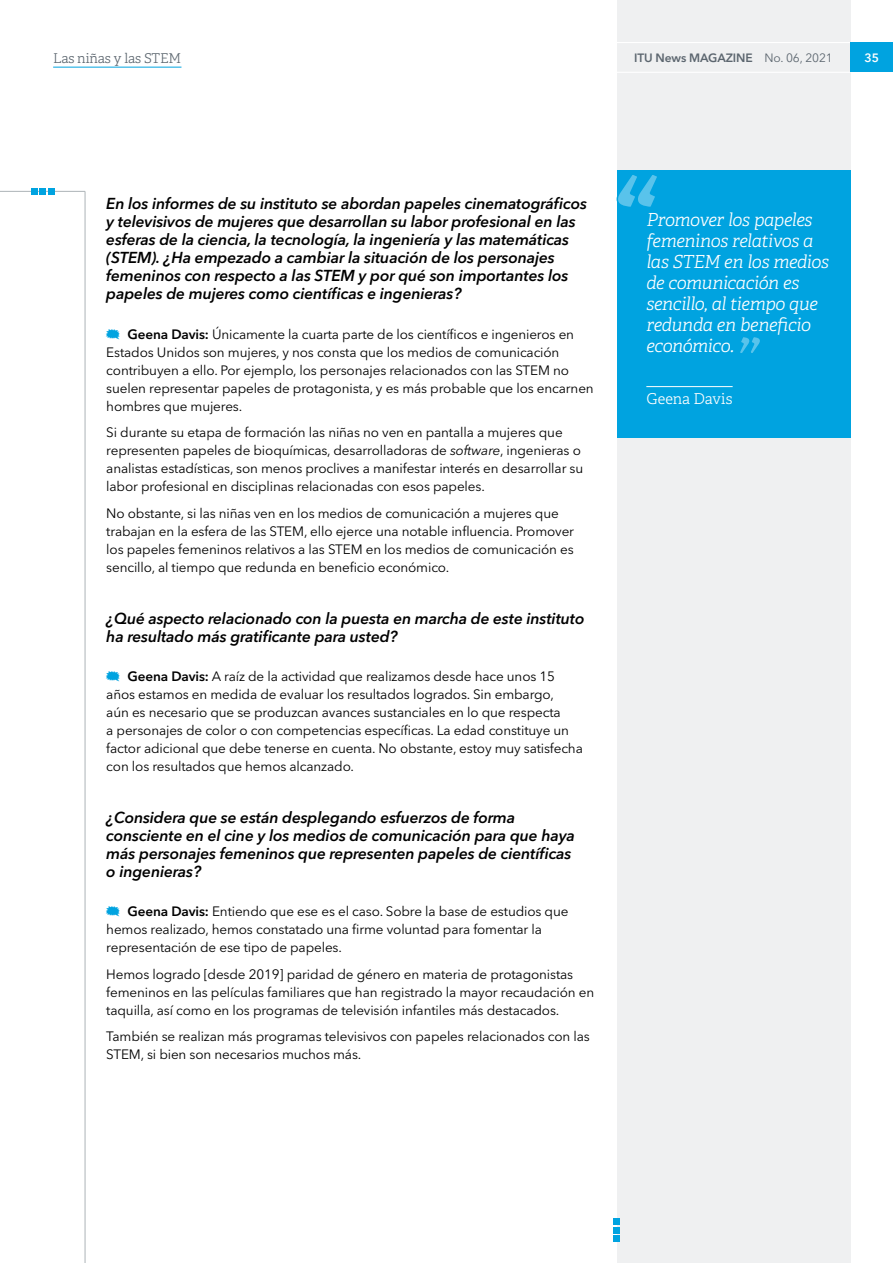
<style>
.page{position:relative;width:893px;height:1263px;background:#fff}
.page>*{position:absolute;margin:0;border:0;box-sizing:border-box;transform-origin:0 0}
.t1{font:italic 300 18px/21px "Adelle CYR";letter-spacing:-.025em;color:#fff}
.t2{font:italic 600 15.75px/18px "Avenir Next LT Pro";letter-spacing:-.01em;color:#000}
.t3{font:300 15px "Adelle CYR";color:#fff}
.t4{font:13.5px/18px "Avenir Next LT Pro";letter-spacing:-.01em;color:#000}
.t5{font:300 13.5px "Adelle CYR";letter-spacing:-.01em;color:#5c666f}
.t6{font:600 12px "Avenir Next LT Pro";letter-spacing:-.01em;color:#5c666f}
.t7{font:600 12px "Avenir Next LT Pro";color:#fff}
.s1{font-weight:400}
.s2{font-weight:600}
.s3{font-style:italic}
</style>
<div class="page">
<div style="left:617px;top:0;width:233px;height:1263px;background:#eff0f1"></div>
<div style="left:617px;top:170px;width:233px;height:216px;background:#00a3e0"></div>
<div style="left:617px;top:363px;width:233px;height:74px;background:#00a3e0"></div>
<hr style="left:646px;top:386px;width:87px;height:1px;background:#fff">
<svg style="left:740px;top:337px;width:20px;height:16px"></svg>
<svg style="left:616px;top:175px;width:41px;height:32px"></svg>
<hr style="left:617px;top:72px;width:233px;height:1px;background:#fff">
<hr style="left:617px;top:42px;width:233px;height:1px;background:#fff">
<hr style="left:85px;top:191px;width:1px;height:1072px;background:#adb3b7">
<div style="left:613px;top:1218px;width:7px;height:7px;background:#00a3e0"></div>
<div style="left:613px;top:1227px;width:7px;height:6px;background:#00a3e0"></div>
<div style="left:613px;top:1235px;width:7px;height:7px;background:#00a3e0"></div>
<div style="left:850px;top:43px;width:43px;height:29px;background:#00a3e0"></div>
<hr style="left:0;top:191px;width:85px;height:1px;background:#adb3b7">
<div style="left:31px;top:188px;width:6px;height:7px;background:#00a3e0"></div>
<div style="left:39px;top:188px;width:7px;height:7px;background:#00a3e0"></div>
<div style="left:48px;top:188px;width:6px;height:7px;background:#00a3e0"></div>
<hr style="left:53px;top:67px;width:128px;height:1px;background:#00a3e0">
<p class="t5" style="left:53px;top:48px;width:130px">Las niñas y las STEM</p>
<p class="t6" style="left:634px;top:50px;width:200px">ITU News MAGAZINE <span class="s1">No. 06, 2021</span></p>
<p class="t7" style="left:864px;top:50px;width:16px">35</p>
<p class="t2" style="left:106px;top:195px;width:482px">En los informes de su instituto se abordan papeles cinematográficos y televisivos de mujeres que desarrollan su labor profesional en las esferas de la ciencia, la tecnología, la ingeniería y las matemáticas (STEM). ¿Ha empezado a cambiar la situación de los personajes femeninos con respecto a las STEM y por qué son importantes los papeles de mujeres como científicas e ingenieras?</p>
<p class="t4" style="left:106px;top:325px;width:489px;text-indent:21px"><span class="s2">Geena Davis:</span> Únicamente la cuarta parte de los científicos e ingenieros en Estados Unidos son mujeres, y nos consta que los medios de comunicación contribuyen a ello. Por ejemplo, los personajes relacionados con las STEM no suelen representar papeles de protagonista, y es más probable que los encarnen hombres que mujeres.</p>
<p class="t4" style="left:106px;top:423px;width:478px">Si durante su etapa de formación las niñas no ven en pantalla a mujeres que representen papeles de bioquímicas, desarrolladoras de <span class="s3">software</span>, ingenieras o analistas estadísticas, son menos proclives a manifestar interés en desarrollar su labor profesional en disciplinas relacionadas con esos papeles.</p>
<p class="t4" style="left:106px;top:504px;width:469px">No obstante, si las niñas ven en los medios de comunicación a mujeres que trabajan en la esfera de las STEM, ello ejerce una notable influencia. Promover los papeles femeninos relativos a las STEM en los medios de comunicación es sencillo, al tiempo que redunda en beneficio económico.</p>
<p class="t2" style="left:106px;top:609px;width:480px">¿Qué aspecto relacionado con la puesta en marcha de este instituto ha resultado más gratificante para usted?</p>
<p class="t4" style="left:106px;top:667px;width:478px;text-indent:21px"><span class="s2">Geena Davis:</span> A raíz de la actividad que realizamos desde hace unos 15 años estamos en medida de evaluar los resultados logrados. Sin embargo,<br>aún es necesario que se produzcan avances sustanciales en lo que respecta<br>a personajes de color o con competencias específicas. La edad constituye un factor adicional que debe tenerse en cuenta. No obstante, estoy muy satisfecha con los resultados que hemos alcanzado.</p>
<p class="t2" style="left:106px;top:808px;width:470px">¿Considera que se están desplegando esfuerzos de forma consciente en el cine y los medios de comunicación para que haya más personajes femeninos que representen papeles de científicas o ingenieras?</p>
<p class="t4" style="left:106px;top:902px;width:464px;text-indent:21px"><span class="s2">Geena Davis:</span> Entiendo que ese es el caso. Sobre la base de estudios que hemos realizado, hemos constatado una firme voluntad para fomentar la representación de ese tipo de papeles.</p>
<p class="t4" style="left:106px;top:965px;width:489px">Hemos logrado [desde 2019] paridad de género en materia de protagonistas femeninos en las películas familiares que han registrado la mayor recaudación en taquilla, así como en los programas de televisión infantiles más destacados.</p>
<p class="t4" style="left:106px;top:1027px;width:485px">También se realizan más programas televisivos con papeles relacionados con las<br>STEM, si bien son necesarios muchos más.</p>
<h1 class="t1" style="left:646px;top:208px;width:184px">Promover los papeles femeninos relativos a las STEM en los medios de comunicación es sencillo, al tiempo que redunda en beneficio económico.</h1>
<p class="t3" style="left:646px;top:388px;width:88px">Geena Davis</p>
</div>
